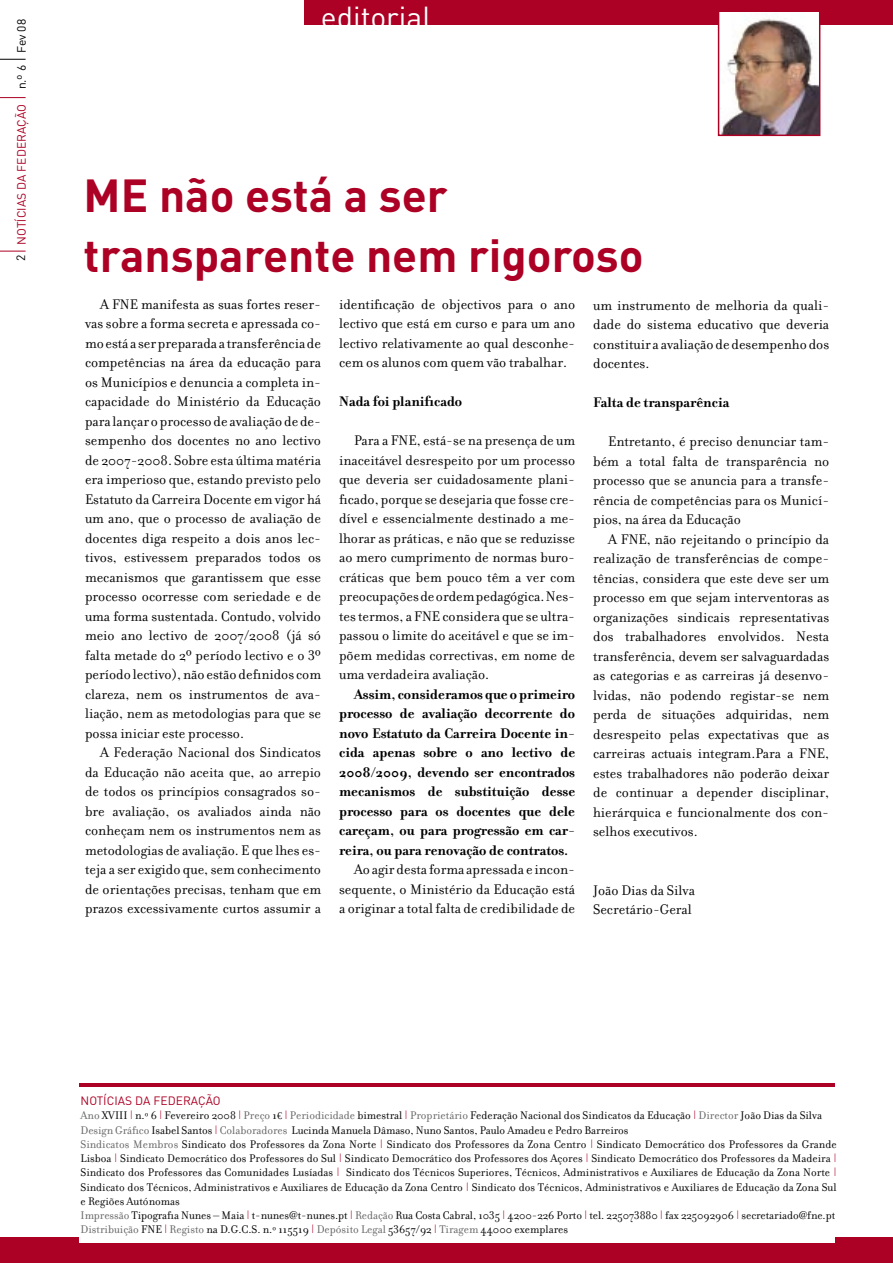
<style>
.page{position:relative;width:893px;height:1263px;background:#fff}
.page>*{position:absolute;margin:0;border:0;box-sizing:border-box;transform-origin:0 0}
.t1{font:700 45.75px/60px "DIN";color:#ac0024}
.t2{font:30px "DIN";color:#fff}
.t3{font:15px/19.5px "Filosofia";color:#000;text-align:justify}
.t4{font:700 15px/19.5px "Filosofia";color:#000;text-align:justify}
.t5{font:12px/14.2px "Filosofia";color:#000}
.t6{font:12px "DIN";color:#ac0024}
.t7{font:12px "DIN";color:#000}
.s1{color:#000}
.s2{color:#636363}
.s3{color:#ac0024}
.s4{font-size:9px}
.s5{font-family:"Baskerville";font-size:10.5px}
</style>
<div class="page">
<svg style="left:0;top:251px;width:26px;height:1px"></svg>
<svg style="left:0;top:97px;width:26px;height:1px"></svg>
<svg style="left:0;top:59px;width:26px;height:1px"></svg>
<div style="left:0;top:1237px;width:893px;height:26px;background:#ac0024"></div>
<div style="left:79px;top:1219px;width:756px;height:23px;background:#fff"></div>
<hr style="left:79px;top:1084px;width:756px;height:3px;background:#ac0024">
<div style="left:305px;top:0;width:588px;height:25px;background:#ac0024"></div>
<img style="left:721px;top:13px;width:96px;height:120px">
<div style="left:718px;top:8px;width:102px;height:128px;border:2px solid #ac0024"></div>
<p class="t6" style="left:14px;top:245px;width:227px;rotate:-90deg">NOTÍCIAS DA FEDERAÇÃO <span class="s1">n.º 6 Fev 08</span></p>
<p class="t7" style="left:13px;top:260px;width:8px;rotate:-90deg">2</p>
<h2 class="t2" style="left:321px;top:-2px;width:112px">editorial</h2>
<h1 class="t1" style="left:84px;top:163px;width:562px">ME não está a ser transparente nem rigoroso</h1>
<p class="t3" style="left:85px;top:294px;width:238px;text-indent:15px">A FNE manifesta as suas fortes reser&shy;vas sobre a forma secreta e apressada co&shy;mo está a ser preparada a transferência de competências na área da educação para os Municípios e denuncia a completa in&shy;capacidade do Ministério da Educação para lançar o processo de avaliação de de&shy;sempenho dos docentes no ano lectivo de 2007-2008. Sobre esta última matéria era imperioso que, estando previsto pelo Estatuto da Carreira Docente em vigor há um ano, que o processo de avaliação de docentes diga respeito a dois anos lec&shy;tivos, estivessem preparados todos os mecanismos que garantissem que esse processo ocorresse com seriedade e de uma forma sustentada. Contudo, volvido meio ano lectivo de 2007/2008 (já só falta metade do 2º período lectivo e o 3º período lectivo), não estão definidos com clareza, nem os instrumentos de ava&shy;liação, nem as metodologias para que se possa iniciar este processo.</p>
<p class="t3" style="left:85px;top:743px;width:238px;text-indent:15px">A Federação Nacional dos Sindicatos da Educação não aceita que, ao arrepio de todos os princípios consagrados so&shy;bre avaliação, os avaliados ainda não conheçam nem os instrumentos nem as metodologias de avaliação. E que lhes es&shy;teja a ser exigido que, sem conhecimento de orientações precisas, tenham que em prazos excessivamente curtos assumir a</p>
<p class="t3" style="left:339px;top:294px;width:238px">identificação de objectivos para o ano lectivo que está em curso e para um ano lectivo relativamente ao qual desconhe&shy;cem os alunos com quem vão trabalhar.</p>
<p class="t4" style="left:339px;top:392px;width:125px">Nada foi planificado</p>
<p class="t3" style="left:339px;top:431px;width:238px;text-indent:15px">Para a FNE, está-se na presença de um inaceitável desrespeito por um processo que deveria ser cuidadosamente plani&shy;ficado, porque se desejaria que fosse cre&shy;dível e essencialmente destinado a me&shy;lhorar as práticas, e não que se reduzisse ao mero cumprimento de normas buro&shy;cráticas que bem pouco têm a ver com preocupações de ordem pedagógica. Nes&shy;tes termos, a FNE considera que se ultra&shy;passou o limite do aceitável e que se im&shy;põem medidas correctivas, em nome de uma verdadeira avaliação.</p>
<p class="t4" style="left:339px;top:684px;width:238px;text-indent:15px">Assim, consideramos que o primeiro processo de avaliação decorrente do novo Estatuto da Carreira Docente in&shy;cida apenas sobre o ano lectivo de 2008/2009, devendo ser encontrados mecanismos de substituição desse processo para os docentes que dele careçam, ou para progressão em car&shy;reira, ou para renovação de contratos.</p>
<p class="t3" style="left:339px;top:860px;width:238px;text-indent:15px">Ao agir desta forma apressada e incon&shy;sequente, o Ministério da Educação está a originar a total falta de credibilidade de</p>
<p class="t3" style="left:593px;top:296px;width:238px">um instrumento de melhoria da quali&shy;dade do sistema educativo que deveria constituir a avaliação de desempenho dos docentes.</p>
<p class="t4" style="left:593px;top:393px;width:138px">Falta de transparência</p>
<p class="t3" style="left:593px;top:432px;width:238px;text-indent:15px">Entretanto, é preciso denunciar tam&shy;bém a total falta de transparência no processo que se anuncia para a transfe&shy;rência de competências para os Municí&shy;pios, na área da Educação</p>
<p class="t3" style="left:593px;top:530px;width:238px;text-indent:15px">A FNE, não rejeitando o princípio da realização de transferências de compe&shy;tências, considera que este deve ser um processo em que sejam interventoras as organizações sindicais representativas dos trabalhadores envolvidos. Nesta transferência, devem ser salvaguardadas as categorias e as carreiras já desenvo&shy;lvidas, não podendo registar-se nem perda de situações adquiridas, nem desrespeito pelas expectativas que as carreiras actuais integram.Para a FNE, estes trabalhadores não poderão deixar de continuar a depender disciplinar, hierárquica e funcionalmente dos con&shy;selhos executivos.</p>
<p class="t3" style="left:593px;top:881px;width:103px">João Dias da Silva<br>Secretário-Geral</p>
<p class="t6" style="left:81px;top:1093px;width:142px">NOTÍCIAS DA FEDERAÇÃO</p>
<p class="t5" style="left:81px;top:1109px;width:758px"><span class="s2">Ano</span> XVIII <span class="s3">|</span> n.<span class="s4">º</span> 6 <span class="s3">|</span> Fevereiro 2008 <span class="s3">|</span> <span class="s2">Preço</span> 1<span class="s5">€</span> <span class="s3">|</span> <span class="s2">Periodicidade</span> bimestral <span class="s3">|</span> <span class="s2">Proprietário</span> Federação Nacional dos Sindicatos da Educação <span class="s3">|</span> <span class="s2">Director</span> João Dias da Silva <span class="s2">Design Gráfico</span> Isabel Santos <span class="s3">|</span> <span class="s2">Colaboradores</span> Lucinda Manuela Dâmaso, Nuno Santos, Paulo Amadeu e Pedro Barreiros<br><span class="s2">Sindicatos Membros</span> Sindicato dos Professores da Zona Norte <span class="s3">|</span> Sindicato dos Professores da Zona Centro <span class="s3">|</span> Sindicato Democrático dos Professores da Grande Lisboa <span class="s3">|</span> Sindicato Democrático dos Professores do Sul <span class="s3">|</span> Sindicato Democrático dos Professores dos Açores <span class="s3">|</span> Sindicato Democrático dos Professores da Madeira <span class="s3">| </span>Sindicato dos Professores das Comunidades Lusíadas <span class="s3">|</span> Sindicato dos Técnicos Superiores, Técnicos, Administrativos e Auxiliares de Educação da Zona Norte <span class="s3">| </span>Sindicato dos Técnicos, Administrativos e Auxiliares de Educação da Zona Centro <span class="s3">|</span> Sindicato dos Técnicos, Administrativos e Auxiliares de Educação da Zona Sul e Regiões Autónomas<br><span class="s2">Impressão</span> Tipografia Nunes – Maia <span class="s3">|</span> t-nunes@t-nunes.pt <span class="s3">|</span> <span class="s2">Redação</span> Rua Costa Cabral, 1035 <span class="s3">|</span> 4200-226 Porto <span class="s3">|</span> tel. 225073880 <span class="s3">|</span> fax 225092906 <span class="s3">|</span> secretariado@fne.pt <span class="s2">Distribuição</span> FNE <span class="s3">|</span> <span class="s2">Registo</span> na D.G.C.S. n.<span class="s4">º</span> 115519 <span class="s3">|</span> <span class="s2">Depósito Legal</span> 53657/92 <span class="s3">|</span> <span class="s2">Tiragem</span> 44000 exemplares</p>
</div>
